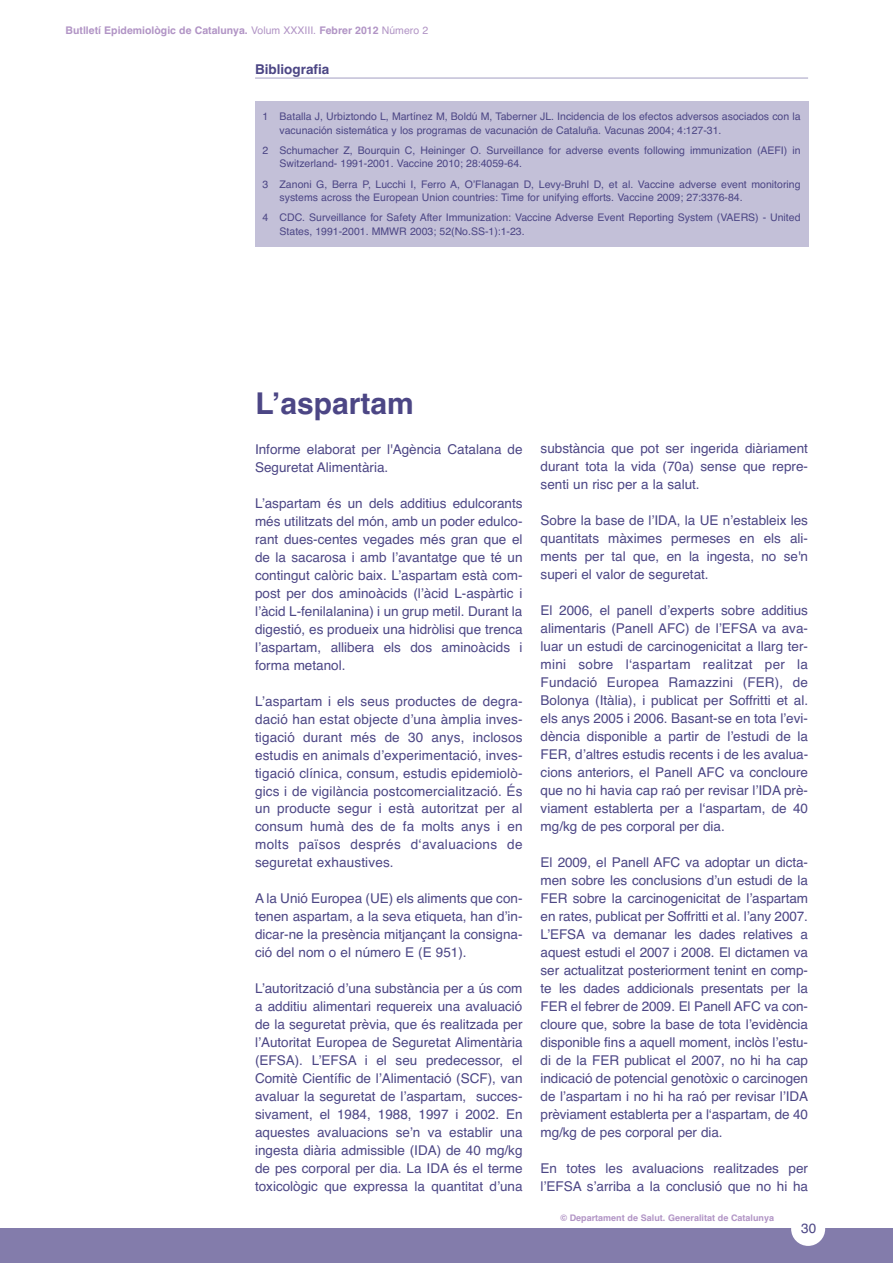
<style>
.page{position:relative;width:893px;height:1263px;background:#fff}
.page>*{position:absolute;margin:0;border:0;box-sizing:border-box;transform-origin:0 0}
.t1{font:700 30px "Helvetica";color:#4c4685}
.t2{font:13.5px/18px "Helvetica";color:#4c4685;text-align:justify}
.t3{font:700 13.5px "Helvetica";color:#4c4685}
.t4{font:10.5px/13.5px "Helvetica";color:#4c4685}
.t5{font:700 10.5px "Helvetica";color:#b194c5}
.t6{font:700 9px "Helvetica";color:#b194c5}
.s1{font-weight:400}
</style>
<div class="page">
<div style="left:0;top:1229px;width:892px;height:34px;background:#837cab"></div>
<div style="left:791px;top:1212px;width:34px;height:34px;background:#fff;border-radius:50%"></div>
<div style="left:255px;top:102px;width:553px;height:145px;background:#c3c0d8"></div>
<hr style="left:255px;top:78px;width:553px;height:1px;background:#a49fc3">
<p class="t5" style="left:65px;top:27px;width:364px">Butlletí Epidemiològic de Catalunya. <span class="s1">Volum XXXIII.</span> Febrer 2012 <span class="s1">Número 2</span></p>
<p class="t3" style="left:255px;top:64px;width:76px">Bibliografia</p>
<p class="t4" style="left:279px;top:111px;width:522px;text-indent:-17px">1 Batalla J, Urbiztondo L, Martínez M, Boldú M, Taberner JL. Incidencia de los efectos adversos asociados con la vacunación sistemática y los programas de vacunación de Cataluña. Vacunas 2004; 4:127-31.</p>
<p class="t4" style="left:279px;top:144px;width:522px;text-indent:-17px">2 Schumacher Z, Bourquin C, Heininger O. Surveillance for adverse events following immunization (AEFI) in<br>Switzerland- 1991-2001. Vaccine 2010; 28:4059-64.</p>
<p class="t4" style="left:279px;top:178px;width:522px;text-indent:-17px">3 Zanoni G, Berra P, Lucchi I, Ferro A, OʼFlanagan D, Levy-Bruhl D, et al. Vaccine adverse event monitoring systems across the European Union countries: Time for unifying efforts. Vaccine 2009; 27:3376-84.</p>
<p class="t4" style="left:279px;top:212px;width:522px;text-indent:-17px">4 CDC. Surveillance for Safety After Immunization: Vaccine Adverse Event Reporting System (VAERS) - United<br>States, 1991-2001. MMWR 2003; 52(No.SS-1):1-23.</p>
<h1 class="t1" style="left:255px;top:393px;width:160px">Lʼaspartam</h1>
<p class="t2" style="left:255px;top:441px;width:269px">Informe elaborat per l'Agència Catalana de<br>Seguretat Alimentària.</p>
<p class="t2" style="left:255px;top:495px;width:269px">Lʼaspartam és un dels additius edulcorants més utilitzats del món, amb un poder edulco&shy;rant dues-centes vegades més gran que el de la sacarosa i amb lʼavantatge que té un contingut calòric baix. Lʼaspartam està com&shy;post per dos aminoàcids (lʼàcid L-aspàrtic i lʼàcid L-fenilalanina) i un grup metil. Durant la digestió, es produeix una hidròlisi que trenca lʼaspartam, allibera els dos aminoàcids i forma metanol.</p>
<p class="t2" style="left:255px;top:693px;width:269px">Lʼaspartam i els seus productes de degra&shy;dació han estat objecte dʼuna àmplia inves&shy;tigació durant més de 30 anys, inclosos estudis en animals dʼexperimentació, inves&shy;tigació clínica, consum, estudis epidemiolò&shy;gics i de vigilància postcomercialització. És un producte segur i està autoritzat per al consum humà des de fa molts anys i en molts països després dʻavaluacions de seguretat exhaustives.</p>
<p class="t2" style="left:255px;top:891px;width:269px">A la Unió Europea (UE) els aliments que con&shy;tenen aspartam, a la seva etiqueta, han dʼin&shy;dicar-ne la presència mitjançant la consigna&shy;ció del nom o el número E (E 951).</p>
<p class="t2" style="left:255px;top:981px;width:269px">Lʼautorització dʼuna substància per a ús com a additiu alimentari requereix una avaluació de la seguretat prèvia, que és realitzada per lʼAutoritat Europea de Seguretat Alimentària (EFSA). LʼEFSA i el seu predecessor, el Comitè Científic de lʼAlimentació (SCF), van avaluar la seguretat de lʼaspartam, succes&shy;sivament, el 1984, 1988, 1997 i 2002. En aquestes avaluacions seʼn va establir una ingesta diària admissible (IDA) de 40 mg/kg de pes corporal per dia. La IDA és el terme toxicològic que expressa la quantitat dʼuna</p>
<p class="t2" style="left:540px;top:441px;width:269px">substància que pot ser ingerida diàriament durant tota la vida (70a) sense que repre&shy;senti un risc per a la salut.</p>
<p class="t2" style="left:540px;top:513px;width:269px">Sobre la base de lʼIDA, la UE nʼestableix les quantitats màximes permeses en els ali&shy;ments per tal que, en la ingesta, no se'n superi el valor de seguretat.</p>
<p class="t2" style="left:540px;top:603px;width:269px">El 2006, el panell dʼexperts sobre additius alimentaris (Panell AFC) de lʼEFSA va ava&shy;luar un estudi de carcinogenicitat a llarg ter&shy;mini sobre lʻaspartam realitzat per la Fundació Europea Ramazzini (FER), de Bolonya (Itàlia), i publicat per Soffritti et al. els anys 2005 i 2006. Basant-se en tota lʼevi&shy;dència disponible a partir de lʼestudi de la FER, dʼaltres estudis recents i de les avalua&shy;cions anteriors, el Panell AFC va concloure que no hi havia cap raó per revisar lʼIDA prè&shy;viament establerta per a lʻaspartam, de 40 mg/kg de pes corporal per dia.</p>
<p class="t2" style="left:540px;top:855px;width:269px">El 2009, el Panell AFC va adoptar un dicta&shy;men sobre les conclusions dʼun estudi de la FER sobre la carcinogenicitat de lʼaspartam en rates, publicat per Soffritti et al. lʼany 2007.<br>LʼEFSA va demanar les dades relatives a aquest estudi el 2007 i 2008. El dictamen va ser actualitzat posteriorment tenint en comp&shy;te les dades addicionals presentats per la FER el febrer de 2009. El Panell AFC va con&shy;cloure que, sobre la base de tota lʼevidència disponible fins a aquell moment, inclòs lʼestu&shy;di de la FER publicat el 2007, no hi ha cap indicació de potencial genotòxic o carcinogen de lʼaspartam i no hi ha raó per revisar lʼIDA prèviament establerta per a lʻaspartam, de 40 mg/kg de pes corporal per dia.</p>
<p class="t2" style="left:540px;top:1161px;width:269px">En totes les avaluacions realitzades per lʼEFSA sʼarriba a la conclusió que no hi ha</p>
<p class="t6" style="left:560px;top:1215px;width:215px">© Departament de Salut. Generalitat de Catalunya</p>
<p class="t2" style="left:801px;top:1221px;width:17px">30</p>
</div>
